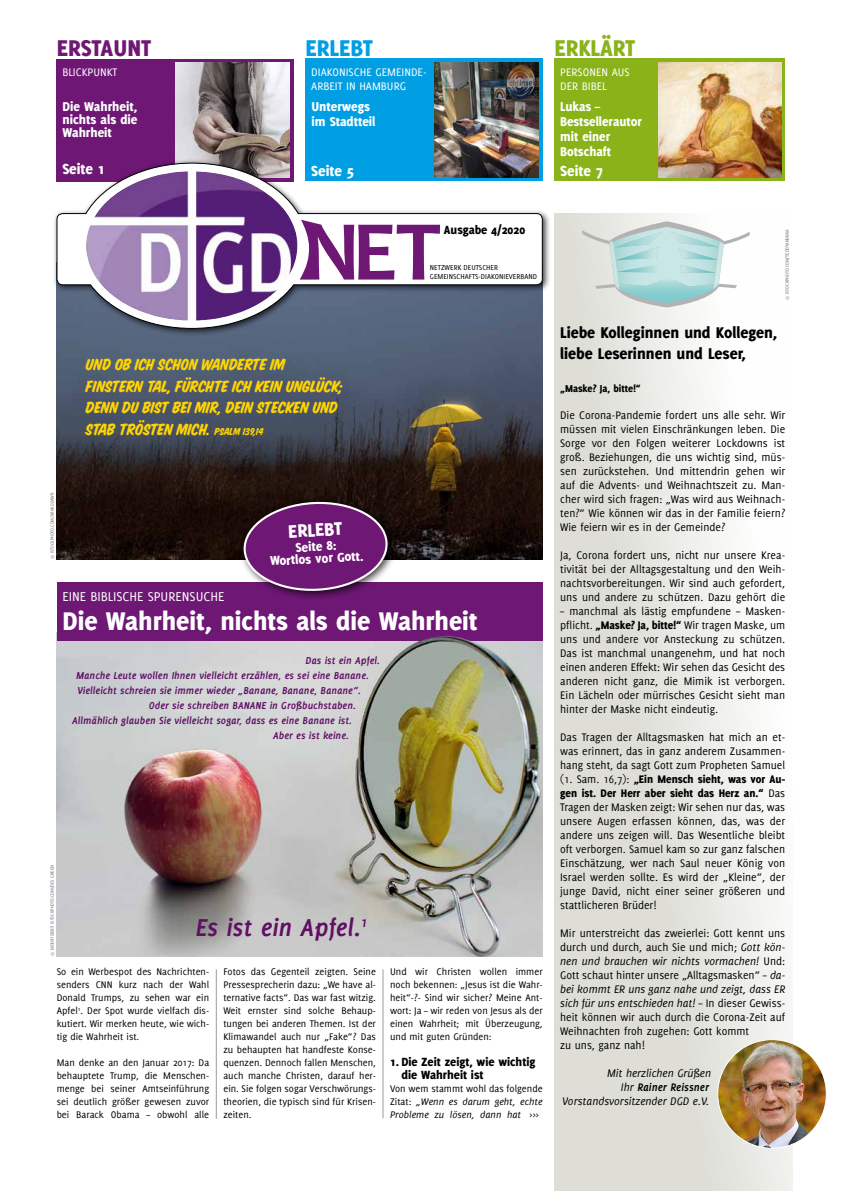
<style>
.page{position:relative;width:842px;height:1191px;background:#fff}
.page>*{position:absolute;margin:0;border:0;box-sizing:border-box;transform-origin:0 0}
.t1{font:800 28px "Delicious";color:#fff}
.t2{font:italic 700 26.8px "Delicious";color:#600f64}
.t3{font:800 25px "Delicious";color:#6f1774}
.t4{font:800 25px "Delicious";color:#89b319}
.t5{font:800 25px "Delicious";color:#009ee3}
.t6{font:800 20px "Delicious";color:#fff}
.t7{font:17.9px/21.5px "House Slant";letter-spacing:-.005em;color:#ffd400}
.t8{font:800 17px/21.7px "Delicious";color:#000}
.t9{font:800 16px "Delicious";color:#fff}
.t10{font:800 14px/15.2px "Delicious";color:#fff}
.t11{font:14px "Delicious";color:#fff}
.t12{font:800 13px/13px "Delicious";color:#000}
.t13{font:12px/14px "Delicious";color:#000;text-align:justify}
.t14{font:12px/14.4px "Delicious";color:#fff}
.t15{font:italic 12px/14px "Delicious";color:#000;text-align:right}
.t16{font:italic 700 11px "Delicious";color:#600f64}
.t17{font:800 11px "Delicious";color:#000}
.t18{font:10.5px/13px "Delicious";color:#000;text-align:justify}
.t19{font:italic 10.5px/13px "Delicious";color:#000;text-align:justify}
.t20{font:7.8px/9.4px "Delicious";color:#000}
.t21{font:5px "Delicious";color:#6e6e6e}
.s1{font-size:11.2px}
.s2{font-style:normal}
.s3{font-weight:800}
.s4{font-style:italic}
.s5{font-weight:700}
</style>
<div class="page">
<img style="left:57px;top:337px;width:486px;height:222px">
<img style="left:57px;top:640px;width:486px;height:316px">
<div style="left:57px;top:582px;width:486px;height:58px;background:#6f1774"></div>
<div style="left:57px;top:59px;width:237px;height:122px;background:#6f1774"></div>
<img style="left:175px;top:63px;width:114px;height:96px">
<div style="left:306px;top:59px;width:237px;height:122px;background:#009ee3"></div>
<div style="left:554px;top:59px;width:231px;height:122px;background:#89b319"></div>
<svg style="left:554px;top:213px;width:239px;height:978px;fill:#e4e4df"></svg>
<img style="left:434px;top:63px;width:105px;height:96px">
<img style="left:658px;top:63px;width:124px;height:115px">
<div style="left:53px;top:159px;width:498px;height:178px;background:#000;opacity:.75"></div>
<svg style="left:56px;top:162px;width:487px;height:167px"></svg>
<img style="left:86px;top:171px;width:213px;height:150px">
<svg style="left:300px;top:220px;width:140px;height:59px"></svg>
<img style="left:718px;top:1039px;width:108px;height:109px;border-radius:54px">
<hr style="left:383px;top:969px;width:1px;height:149px;background:#9c9c9d">
<hr style="left:216px;top:969px;width:1px;height:149px;background:#9c9c9d">
<svg style="left:582px;top:221px;width:168px;height:86px"></svg>
<div style="left:238px;top:497px;width:160px;height:104px;background:#000;opacity:.75"></div>
<svg style="left:243px;top:501px;width:145px;height:91px;background:#702b71"></svg>
<h3 class="t3" style="left:57px;top:34px;width:96px">ERSTAUNT</h3>
<h3 class="t5" style="left:306px;top:34px;width:69px">ERLEBT</h3>
<h3 class="t4" style="left:554px;top:34px;width:82px">ERKLÄRT</h3>
<p class="t14" style="left:62px;top:64px;width:57px">BLICKPUNKT</p>
<p class="t14" style="left:311px;top:64px;width:117px">DIAKONISCHE GEMEINDE-<br>ARBEIT IN HAMBURG</p>
<p class="t14" style="left:560px;top:64px;width:71px">PERSONEN AUS<br>DER BIBEL</p>
<p class="t10" style="left:63px;top:99px;width:76px;line-height:13.2px;text-align:justify">Die Wahrheit, nichts als die Wahrheit</p>
<p class="t10" style="left:311px;top:98px;width:66px">Unterwegs im Stadtteil</p>
<p class="t10" style="left:560px;top:98px;width:83px">Lukas –<br>Bestsellerautor mit einer<br>Botschaft</p>
<h3 class="t9" style="left:62px;top:160px;width:44px">Seite 1</h3>
<h3 class="t9" style="left:311px;top:161px;width:44px">Seite 5</h3>
<h3 class="t9" style="left:560px;top:161px;width:44px">Seite 7</h3>
<p class="t12" style="left:444px;top:223px;width:83px">Ausgabe 4/2020</p>
<p class="t20" style="left:430px;top:262px;width:109px">NETZWERK DEUTSCHER<br>GEMEINSCHAFTS-DIAKONIEVERBAND</p>
<p class="t21" style="left:784px;top:300px;width:72px;rotate:-90deg">© ISTOCKPHOTO.COM/TEDDYANDMIA</p>
<h3 class="t7" style="left:86px;top:354px;width:259px">UND OB ICH SCHON WANDERTE IM FINSTERN TAL, FÜRCHTE ICH KEIN UNGLÜCK; DENN DU BIST BEI MIR, DEIN STECKEN UND STAB TRÖSTEN MICH. <span class="s1">PSALM 139,14</span></h3>
<p class="t21" style="left:50px;top:559px;width:68px;rotate:-90deg">© ISTOCKPHOTO.COM/KRAKOZAWR</p>
<h3 class="t6" style="left:288px;top:519px;width:56px;rotate:-3deg">ERLEBT</h3>
<p class="t10" style="left:269px;top:542px;width:95px;line-height:12px;text-align:center;rotate:-3deg">Seite 8:<br>Wortlos vor Gott.</p>
<p class="t11" style="left:62px;top:588px;width:164px">EINE BIBLISCHE SPURENSUCHE</p>
<h1 class="t1" style="left:62px;top:604px;width:417px">Die Wahrheit, nichts als die Wahrheit</h1>
<p class="t16" style="left:305px;top:654px;width:76px">Das ist ein Apfel.</p>
<p class="t16" style="left:76px;top:669px;width:294px">Manche Leute wollen Ihnen vielleicht erzählen, es sei eine Banane.</p>
<p class="t16" style="left:78px;top:684px;width:285px">Vielleicht schreien sie immer wieder „Banane, Banane, Banane“.</p>
<p class="t16" style="left:149px;top:699px;width:209px">Oder sie schreiben BANANE in Großbuchstaben.</p>
<p class="t16" style="left:72px;top:714px;width:281px">Allmählich glauben Sie vielleicht sogar, dass es eine Banane ist.</p>
<p class="t16" style="left:273px;top:729px;width:77px">Aber es ist keine.</p>
<p class="t21" style="left:50px;top:955px;width:92px;rotate:-90deg">© MODIFIZIERT: ISTOCKPHOTO.COM/DES GREEN</p>
<h2 class="t2" style="left:195px;top:912px;width:174px">Es ist ein Apfel.<sup>1</sup></h2>
<p class="t18" style="left:57px;top:965px;width:154px">So ein Werbespot des Nachrichten&shy;senders CNN kurz nach der Wahl Donald Trumps, zu sehen war ein Apfel<sup>1</sup>. Der Spot wurde vielfach dis&shy;kutiert. Wir merken heute, wie wich&shy;tig die Wahrheit ist.</p>
<p class="t18" style="left:57px;top:1056px;width:154px">Man denke an den Januar 2017: Da behauptete Trump, die Menschen&shy;menge bei seiner Amtseinführung sei deutlich größer gewesen zuvor bei Barack Obama – obwohl alle</p>
<p class="t18" style="left:223px;top:965px;width:154px">Fotos das Gegenteil zeigten. Seine Pressesprecherin dazu: „We have al&shy;ternative facts“. Das war fast witzig.<br>Weit ernster sind solche Behaup&shy;tungen bei anderen Themen. Ist der Klimawandel auch nur „Fake“? Das zu behaupten hat handfeste Konse&shy;quenzen. Dennoch fallen Menschen, auch manche Christen, darauf her&shy;ein. Sie folgen sogar Verschwörungs&shy;theorien, die typisch sind für Krisen&shy;zeiten.</p>
<p class="t18" style="left:390px;top:965px;width:154px">Und wir Christen wollen immer noch bekennen: „Jesus ist die Wahr&shy;heit“-?- Sind wir sicher? Meine Ant&shy;wort: Ja – wir reden von Jesus als der einen Wahrheit; mit Überzeugung, und mit guten Gründen:</p>
<p class="t12" style="left:401px;top:1055px;width:135px;text-indent:-11px">1. Die Zeit zeigt, wie wichtig die Wahrheit ist</p>
<p class="t19" style="left:390px;top:1082px;width:154px"><span class="s2">Von wem stammt wohl das folgende Zitat:</span> „Wenn es darum geht, echte Probleme zu lösen, dann hat</p>
<p class="t18" style="left:530px;top:1108px;width:11px">&gt;&gt;&gt;</p>
<h3 class="t8" style="left:560px;top:321px;width:219px">Liebe Kolleginnen und Kollegen, liebe Leserinnen und Leser,</h3>
<p class="t17" style="left:560px;top:381px;width:82px">„Maske? Ja, bitte!“</p>
<p class="t13" style="left:560px;top:408px;width:227px">Die Corona-Pandemie fordert uns alle sehr. Wir müssen mit vielen Einschränkungen leben. Die Sorge vor den Folgen weiterer Lockdowns ist groß. Beziehungen, die uns wichtig sind, müs&shy;sen zurückstehen. Und mittendrin gehen wir auf die Advents- und Weihnachtszeit zu. Man&shy;cher wird sich fragen: „Was wird aus Weihnach&shy;ten?“ Wie können wir das in der Familie feiern?<br>Wie feiern wir es in der Gemeinde?</p>
<p class="t13" style="left:560px;top:548px;width:227px">Ja, Corona fordert uns, nicht nur unsere Krea&shy;tivität bei der Alltagsgestaltung und den Weih&shy;nachtsvorbereitungen. Wir sind auch gefordert, uns und andere zu schützen. Dazu gehört die</p>
<p class="t13" style="left:560px;top:604px;width:227px">– manchmal als lästig empfundene – Masken&shy;pflicht. <span class="s3">„Maske? Ja, bitte!“</span> Wir tragen Maske, um uns und andere vor Ansteckung zu schützen.<br>Das ist manchmal unangenehm, und hat noch einen anderen Effekt: Wir sehen das Gesicht des anderen nicht ganz, die Mimik ist verborgen.<br>Ein Lächeln oder mürrisches Gesicht sieht man hinter der Maske nicht eindeutig.</p>
<p class="t13" style="left:560px;top:730px;width:227px">Das Tragen der Alltagsmasken hat mich an et&shy;was erinnert, das in ganz anderem Zusammen&shy;hang steht, da sagt Gott zum Propheten Samuel (1. Sam. 16,7): <span class="s3">„Ein Mensch sieht, was vor Au&shy;gen ist. Der Herr aber sieht das Herz an.“</span> Das Tragen der Masken zeigt: Wir sehen nur das, was unsere Augen erfassen können, das, was der andere uns zeigen will. Das Wesentliche bleibt oft verborgen. Samuel kam so zur ganz falschen Einschätzung, wer nach Saul neuer König von Israel werden sollte. Es wird der „Kleine“, der junge David, nicht einer seiner größeren und stattlicheren Brüder!</p>
<p class="t13" style="left:560px;top:926px;width:227px;text-align:left">Mir unterstreicht das zweierlei: Gott kennt uns durch und durch, auch Sie und mich; <span class="s4">Gott kön&shy;nen und brauchen wir nichts vormachen!</span> Und:<br>Gott schaut hinter unsere „Alltagsmasken“ – <span class="s4">da&shy;bei kommt ER uns ganz nahe und zeigt, dass ER sich für uns entschieden hat!</span> – In dieser Gewiss&shy;heit können wir auch durch die Corona-Zeit auf Weihnachten froh zugehen: Gott kommt<br>zu uns, ganz nah!</p>
<p class="t15" style="left:562px;top:1066px;width:150px">Mit herzlichen Grüßen<br>Ihr <span class="s5">Rainer Reissner<br></span>Vorstandsvorsitzender DGD e.V.</p>
</div>
